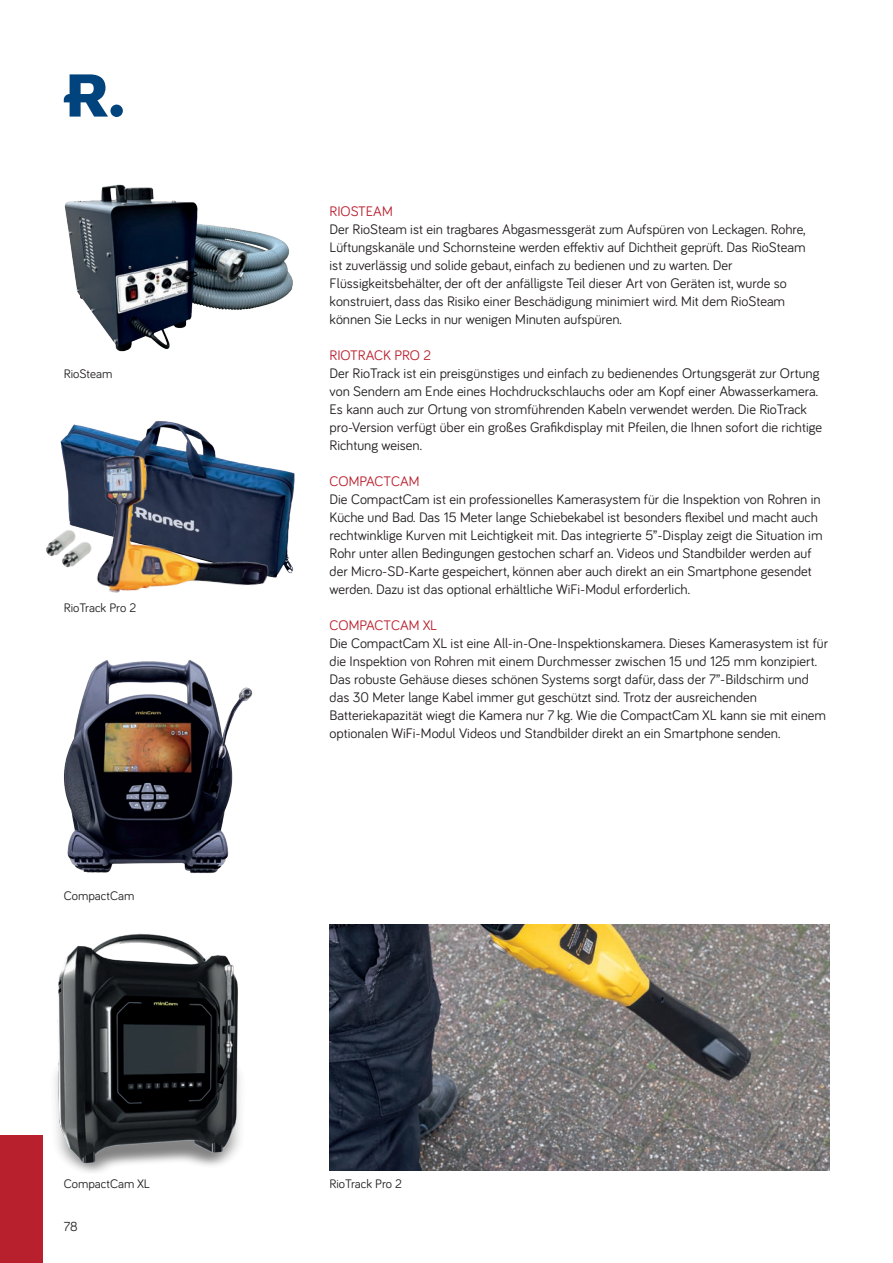
<style>
.page{position:relative;width:893px;height:1263px;background:#fff}
.page>*{position:absolute;margin:0;border:0;box-sizing:border-box;transform-origin:0 0}
.t1{font:14.25px/18px "Bariol";color:#231f20}
.t2{font:14.25px "Bariol";color:#b9202e}
.t3{font:13.5px "Bariol";color:#231f20}
.t4{font:12.75px "Bariol";color:#231f20}
</style>
<div class="page">
<div style="left:110px;top:105px;width:13px;height:12px;background:#01437c;border-radius:50%"></div>
<svg style="left:64px;top:74px;width:44px;height:43px"></svg>
<div style="left:0;top:1135px;width:43px;height:128px;background:#b9202e"></div>
<img style="left:55px;top:660px;width:198px;height:513px">
<img style="left:330px;top:924px;width:499px;height:246px">
<img style="left:60px;top:421px;width:149px;height:105px">
<img style="left:74px;top:442px;width:221px;height:151px">
<img style="left:46px;top:528px;width:31px;height:29px">
<img style="left:61px;top:539px;width:32px;height:31px">
<img style="left:64px;top:184px;width:229px;height:168px">
<p class="t4" style="left:64px;top:365px;width:50px">RioSteam</p>
<p class="t4" style="left:64px;top:599px;width:74px">RioTrack Pro 2</p>
<p class="t4" style="left:64px;top:887px;width:72px">CompactCam</p>
<p class="t4" style="left:64px;top:1175px;width:88px">CompactCam XL</p>
<p class="t3" style="left:64px;top:1217px;width:15px">78</p>
<p class="t2" style="left:330px;top:202px;width:65px">RIOSTEAM</p>
<p class="t1" style="left:330px;top:219px;width:478px">Der RioSteam ist ein tragbares Abgasmessgerät zum Aufspüren von Leckagen. Rohre, Lüftungskanäle und Schornsteine werden effektiv auf Dichtheit geprüft. Das RioSteam ist zuverlässig und solide gebaut, einfach zu bedienen und zu warten. Der Flüssigkeitsbehälter, der oft der anfälligste Teil dieser Art von Geräten ist, wurde so konstruiert, dass das Risiko einer Beschädigung minimiert wird. Mit dem RioSteam können Sie Lecks in nur wenigen Minuten aufspüren.</p>
<p class="t2" style="left:330px;top:346px;width:103px">RIOTRACK PRO 2</p>
<p class="t1" style="left:330px;top:363px;width:494px">Der RioTrack ist ein preisgünstiges und einfach zu bedienendes Ortungsgerät zur Ortung von Sendern am Ende eines Hochdruckschlauchs oder am Kopf einer Abwasserkamera.<br>Es kann auch zur Ortung von stromführenden Kabeln verwendet werden. Die RioTrack pro-Version verfügt über ein großes Grafikdisplay mit Pfeilen, die Ihnen sofort die richtige Richtung weisen.</p>
<p class="t2" style="left:330px;top:471px;width:92px">COMPACTCAM</p>
<p class="t1" style="left:330px;top:489px;width:494px">Die CompactCam ist ein professionelles Kamerasystem für die Inspektion von Rohren in Küche und Bad. Das 15 Meter lange Schiebekabel ist besonders flexibel und macht auch rechtwinklige Kurven mit Leichtigkeit mit. Das integrierte 5”-Display zeigt die Situation im Rohr unter allen Bedingungen gestochen scharf an. Videos und Standbilder werden auf der Micro-SD-Karte gespeichert, können aber auch direkt an ein Smartphone gesendet werden. Dazu ist das optional erhältliche WiFi-Modul erforderlich.</p>
<p class="t2" style="left:330px;top:615px;width:109px">COMPACTCAM XL</p>
<p class="t1" style="left:330px;top:633px;width:500px">Die CompactCam XL ist eine All-in-One-Inspektionskamera. Dieses Kamerasystem ist für die Inspektion von Rohren mit einem Durchmesser zwischen 15 und 125 mm konzipiert.<br>Das robuste Gehäuse dieses schönen Systems sorgt dafür, dass der 7”-Bildschirm und das 30 Meter lange Kabel immer gut geschützt sind. Trotz der ausreichenden Batteriekapazität wiegt die Kamera nur 7 kg. Wie die CompactCam XL kann sie mit einem optionalen WiFi-Modul Videos und Standbilder direkt an ein Smartphone senden.</p>
<p class="t4" style="left:330px;top:1175px;width:74px">RioTrack Pro 2</p>
</div>
